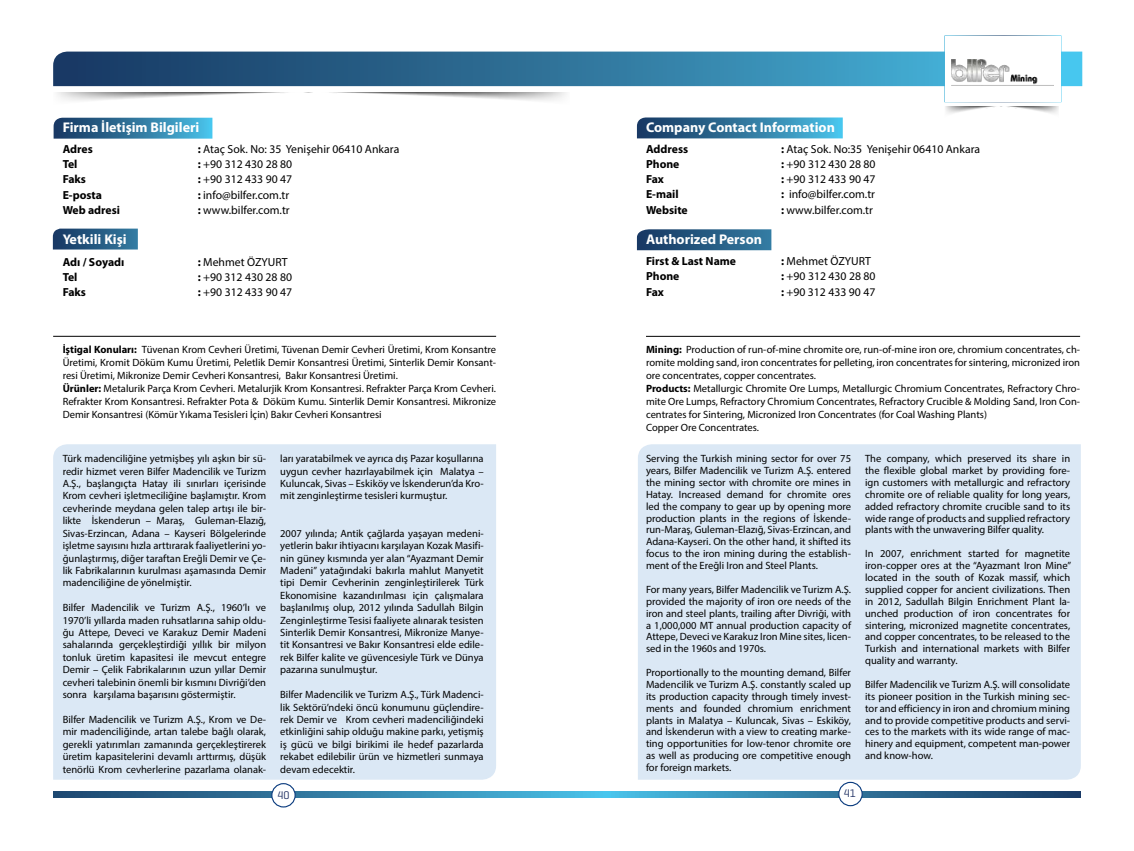
<style>
.page{position:relative;width:1134px;height:851px;background:#fff}
.page>*{position:absolute;margin:0;border:0;box-sizing:border-box;transform-origin:0 0}
.t1{font:700 14px "Myriad Pro";color:#fff}
.t2{font:11.75px "Myriad Pro";color:#000}
.t3{font:700 11.75px "Myriad Pro";color:#000}
.t4{font:11.25px "Geogrotesque";color:#1c2d60}
.t5{font:10.5px/11.9px "Myriad Pro";color:#000;text-align:justify}
.s1{font-weight:700}
</style>
<div class="page">
<svg style="left:53px;top:791px;width:1028px;height:6px;background:#317da4"></svg>
<div style="left:839px;top:782px;width:23px;height:23px;background:#fff;border-radius:50%"></div>
<div style="left:838px;top:781px;width:25px;height:25px;border:1px solid #fff;border-radius:50%"></div>
<div style="left:272px;top:783px;width:23px;height:23px;background:#fff;border-radius:50%"></div>
<div style="left:271px;top:783px;width:25px;height:24px;border:1px solid #fff;border-radius:50%"></div>
<svg style="left:54px;top:118px;width:158px;height:21px;background:#347ba1"></svg>
<svg style="left:53px;top:228px;width:85px;height:21px;background:#2d5f86"></svg>
<hr style="left:53px;top:336px;width:443px;height:1px;background:#000">
<img style="left:57px;top:92px;width:231px;height:9px">
<img style="left:329px;top:92px;width:237px;height:9px">
<div style="left:53px;top:444px;width:443px;height:335px;background:#dbe8f5"></div>
<svg style="left:53px;top:52px;width:1029px;height:34px;background:#2d7098"></svg>
<div style="left:638px;top:444px;width:443px;height:335px;background:#dbe8f5"></div>
<div style="left:944px;top:35px;width:117px;height:67px;background:#fff;border:1px solid #fff"></div>
<img style="left:945px;top:106px;width:114px;height:7px">
<svg style="left:637px;top:117px;width:206px;height:21px;background:#367ca2"></svg>
<svg style="left:637px;top:229px;width:134px;height:21px;background:#295c84"></svg>
<hr style="left:646px;top:336px;width:434px;height:1px;background:#000">
<img style="left:951px;top:59px;width:102px;height:27px">
<h1 class="t1" style="left:63px;top:118px;width:138px">Firma İletişim Bilgileri</h1>
<p class="t3" style="left:63px;top:141px;width:32px">Adres</p>
<p class="t2" style="left:198px;top:142px;width:203px"><span class="s1">:</span> Ataç Sok. No: 35 Yenişehir 06410 Ankara</p>
<p class="t3" style="left:63px;top:156px;width:16px">Tel</p>
<p class="t2" style="left:198px;top:157px;width:96px"><span class="s1">:</span> +90 312 430 28 80</p>
<p class="t3" style="left:63px;top:172px;width:25px">Faks</p>
<p class="t2" style="left:198px;top:172px;width:96px"><span class="s1">:</span> +90 312 433 90 47</p>
<p class="t3" style="left:63px;top:187px;width:41px">E-posta</p>
<p class="t2" style="left:198px;top:187px;width:93px"><span class="s1">:</span> info@bilfer.com.tr</p>
<p class="t3" style="left:63px;top:202px;width:59px">Web adresi</p>
<p class="t2" style="left:198px;top:203px;width:94px"><span class="s1">:</span> www.bilfer.com.tr</p>
<h1 class="t1" style="left:63px;top:230px;width:66px">Yetkili Kişi</h1>
<p class="t3" style="left:63px;top:254px;width:63px">Adı / Soyadı</p>
<p class="t2" style="left:198px;top:254px;width:92px"><span class="s1">:</span> Mehmet ÖZYURT</p>
<p class="t3" style="left:63px;top:269px;width:16px">Tel</p>
<p class="t2" style="left:198px;top:269px;width:96px"><span class="s1">:</span> +90 312 430 28 80</p>
<p class="t3" style="left:63px;top:284px;width:25px">Faks</p>
<p class="t2" style="left:198px;top:285px;width:96px"><span class="s1">:</span> +90 312 433 90 47</p>
<h1 class="t1" style="left:646px;top:118px;width:190px">Company Contact Information</h1>
<p class="t3" style="left:646px;top:141px;width:44px">Address</p>
<p class="t2" style="left:781px;top:141px;width:201px"><span class="s1">:</span> Ataç Sok. No:35 Yenişehir 06410 Ankara</p>
<p class="t3" style="left:646px;top:156px;width:35px">Phone</p>
<p class="t2" style="left:781px;top:157px;width:96px"><span class="s1">:</span> +90 312 430 28 80</p>
<p class="t3" style="left:646px;top:171px;width:19px">Fax</p>
<p class="t2" style="left:781px;top:172px;width:96px"><span class="s1">:</span> +90 312 433 90 47</p>
<p class="t3" style="left:646px;top:187px;width:34px">E-mail</p>
<p class="t2" style="left:781px;top:187px;width:96px"><span class="s1">:</span> info@bilfer.com.tr</p>
<p class="t3" style="left:646px;top:202px;width:43px">Website</p>
<p class="t2" style="left:781px;top:202px;width:93px"><span class="s1">:</span> www.bilfer.com.tr</p>
<h1 class="t1" style="left:646px;top:230px;width:118px">Authorized Person</h1>
<p class="t3" style="left:646px;top:253px;width:92px">First &amp; Last Name</p>
<p class="t2" style="left:781px;top:254px;width:92px"><span class="s1">:</span> Mehmet ÖZYURT</p>
<p class="t3" style="left:646px;top:269px;width:35px">Phone</p>
<p class="t2" style="left:781px;top:269px;width:96px"><span class="s1">:</span> +90 312 430 28 80</p>
<p class="t3" style="left:646px;top:284px;width:19px">Fax</p>
<p class="t2" style="left:781px;top:284px;width:96px"><span class="s1">:</span> +90 312 433 90 47</p>
<p class="t5" style="left:63px;top:343px;width:435px;line-height:12.9px;text-align:left"><span class="s1">İştigal Konuları:</span> Tüvenan Krom Cevheri Üretimi, Tüvenan Demir Cevheri Üretimi, Krom Konsantre Üretimi, Kromit Döküm Kumu Üretimi, Peletlik Demir Konsantresi Üretimi, Sinterlik Demir Konsant&shy;resi Üretimi, Mikronize Demir Cevheri Konsantresi, Bakır Konsantresi Üretimi.<br><span class="s1">Ürünler:</span> Metalurik Parça Krom Cevheri. Metalurjik Krom Konsantresi. Refrakter Parça Krom Cevheri.<br>Refrakter Krom Konsantresi. Refrakter Pota &amp; Döküm Kumu. Sinterlik Demir Konsantresi. Mikronize Demir Konsantresi (Kömür Yıkama Tesisleri İçin) Bakır Cevheri Konsantresi</p>
<p class="t5" style="left:63px;top:452px;width:205px;line-height:12.4px">Türk madenciliğine yetmişbeş yılı aşkın bir sü&shy;redir hizmet veren Bilfer Madencilik ve Turizm A.Ş., başlangıçta Hatay ili sınırları içerisinde Krom cevheri işletmeciliğine başlamıştır. Krom cevherinde meydana gelen talep artışı ile bir&shy;likte İskenderun – Maraş, Guleman-Elazığ, Sivas-Erzincan, Adana – Kayseri Bölgelerinde işletme sayısını hızla arttırarak faaliyetlerini yo&shy;ğunlaştırmış, diğer taraftan Ereğli Demir ve Çe&shy;lik Fabrikalarının kurulması aşamasında Demir madenciliğine de yönelmiştir.</p>
<p class="t5" style="left:63px;top:601px;width:205px;line-height:12.4px">Bilfer Madencilik ve Turizm A.Ş., 1960’lı ve 1970’li yıllarda maden ruhsatlarına sahip oldu&shy;ğu Attepe, Deveci ve Karakuz Demir Madeni sahalarında gerçekleştirdiği yıllık bir milyon tonluk üretim kapasitesi ile mevcut entegre Demir – Çelik Fabrikalarının uzun yıllar Demir cevheri talebinin önemli bir kısmını Divriği’den sonra karşılama başarısını göstermiştir.</p>
<p class="t5" style="left:63px;top:713px;width:205px;line-height:12.4px">Bilfer Madencilik ve Turizm A.Ş., Krom ve De&shy;mir madenciliğinde, artan talebe bağlı olarak, gerekli yatırımları zamanında gerçekleştirerek üretim kapasitelerini devamlı arttırmış, düşük tenörlü Krom cevherlerine pazarlama olanak-</p>
<p class="t5" style="left:280px;top:452px;width:205px;line-height:12.4px">ları yaratabilmek ve ayrıca dış Pazar koşullarına uygun cevher hazırlayabilmek için Malatya – Kuluncak, Sivas – Eskiköy ve İskenderun’da Kro&shy;mit zenginleştirme tesisleri kurmuştur.</p>
<p class="t5" style="left:280px;top:526px;width:205px;line-height:12.4px">2007 yılında; Antik çağlarda yaşayan medeni&shy;yetlerin bakır ihtiyacını karşılayan Kozak Masifi&shy;nin güney kısmında yer alan “Ayazmant Demir Madeni” yatağındaki bakırla mahlut Manyetit tipi Demir Cevherinin zenginleştirilerek Türk Ekonomisine kazandırılması için çalışmalara başlanılmış olup, 2012 yılında Sadullah Bilgin Zenginleştirme Tesisi faaliyete alınarak tesisten Sinterlik Demir Konsantresi, Mikronize Manye&shy;tit Konsantresi ve Bakır Konsantresi elde edile&shy;rek Bilfer kalite ve güvencesiyle Türk ve Dünya pazarına sunulmuştur.</p>
<p class="t5" style="left:280px;top:688px;width:205px;line-height:12.4px">Bilfer Madencilik ve Turizm A.Ş., Türk Madenci&shy;lik Sektörü’ndeki öncü konumunu güçlendire&shy;rek Demir ve Krom cevheri madenciliğindeki etkinliğini sahip olduğu makine parkı, yetişmiş iş gücü ve bilgi birikimi ile hedef pazarlarda rekabet edilebilir ürün ve hizmetleri sunmaya devam edecektir.</p>
<p class="t5" style="left:646px;top:343px;width:436px;line-height:12.9px;text-align:left"><span class="s1">Mining:</span> Production of run-of-mine chromite ore, run-of-mine iron ore, chromium concentrates, ch&shy;romite molding sand, iron concentrates for pelleting, iron concentrates for sintering, micronized iron ore concentrates, copper concentrates.<br><span class="s1">Products:</span> Metallurgic Chromite Ore Lumps, Metallurgic Chromium Concentrates, Refractory Chro&shy;mite Ore Lumps, Refractory Chromium Concentrates, Refractory Crucible &amp; Molding Sand, Iron Con&shy;centrates for Sintering, Micronized Iron Concentrates (for Coal Washing Plants)<br>Copper Ore Concentrates.</p>
<p class="t5" style="left:646px;top:452px;width:207px">Serving the Turkish mining sector for over 75 years, Bilfer Madencilik ve Turizm A.Ş. entered the mining sector with chromite ore mines in Hatay. Increased demand for chromite ores led the company to gear up by opening more production plants in the regions of İskende&shy;run-Maraş, Guleman-Elazığ, Sivas-Erzincan, and Adana-Kayseri. On the other hand, it shifted its focus to the iron mining during the establish&shy;ment of the Ereğli Iron and Steel Plants.</p>
<p class="t5" style="left:646px;top:583px;width:207px">For many years, Bilfer Madencilik ve Turizm A.Ş. provided the majority of iron ore needs of the iron and steel plants, trailing after Divriği, with a 1,000,000 MT annual production capacity of Attepe, Deveci ve Karakuz Iron Mine sites, licen&shy;sed in the 1960s and 1970s.</p>
<p class="t5" style="left:646px;top:666px;width:207px">Proportionally to the mounting demand, Bilfer Madencilik ve Turizm A.Ş. constantly scaled up its production capacity through timely invest&shy;ments and founded chromium enrichment plants in Malatya – Kuluncak, Sivas – Eskiköy, and İskenderun with a view to creating marke&shy;ting opportunities for low-tenor chromite ore as well as producing ore competitive enough for foreign markets.</p>
<p class="t5" style="left:865px;top:452px;width:207px">The company, which preserved its share in the flexible global market by providing fore&shy;ign customers with metallurgic and refractory chromite ore of reliable quality for long years, added refractory chromite crucible sand to its wide range of products and supplied refractory plants with the unwavering Bilfer quality.</p>
<p class="t5" style="left:865px;top:547px;width:207px">In 2007, enrichment started for magnetite iron-copper ores at the “Ayazmant Iron Mine” located in the south of Kozak massif, which supplied copper for ancient civilizations. Then in 2012, Sadullah Bilgin Enrichment Plant la&shy;unched production of iron concentrates for sintering, micronized magnetite concentrates, and copper concentrates, to be released to the Turkish and international markets with Bilfer quality and warranty.</p>
<p class="t5" style="left:865px;top:678px;width:207px">Bilfer Madencilik ve Turizm A.Ş. will consolidate its pioneer position in the Turkish mining sec&shy;tor and efficiency in iron and chromium mining and to provide competitive products and servi&shy;ces to the markets with its wide range of mac&shy;hinery and equipment, competent man-power and know-how.</p>
<p class="t4" style="left:277px;top:787px;width:14px">40</p>
<p class="t4" style="left:844px;top:786px;width:14px">41</p>
</div>
